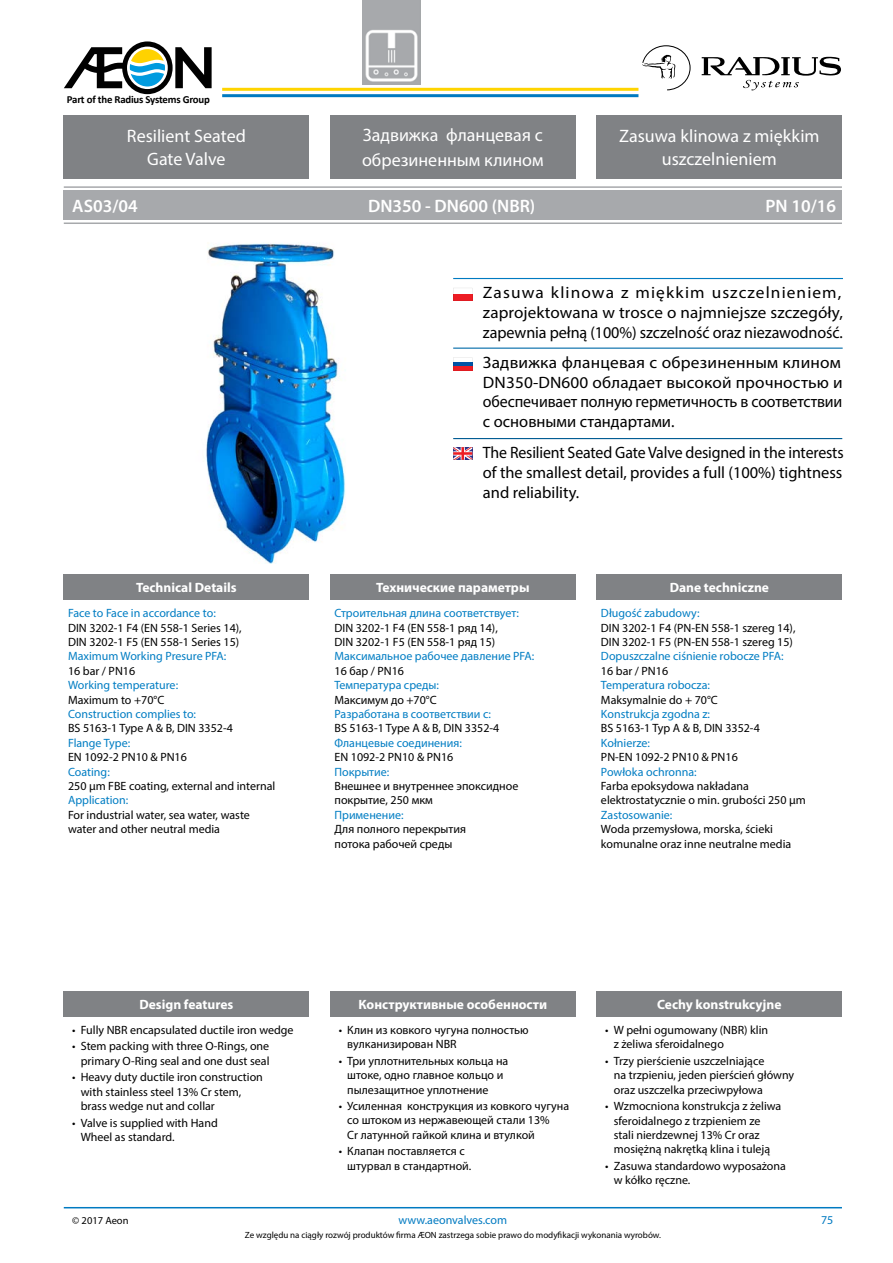
<style>
.page{position:relative;width:893px;height:1263px;background:#fff}
.page>*{position:absolute;margin:0;border:0;box-sizing:border-box;transform-origin:0 0}
.t1{font:18px/23.9px "Myriad Pro";color:#fff;text-align:center}
.t2{font:600 18px "Myriad Pro";color:#fff}
.t3{font:16.5px/19.8px "Myriad Pro";letter-spacing:-.005em;color:#000;text-align:justify;scale:1.05 1}
.t4{font:16.5px/19.8px "Myriad Pro";letter-spacing:-.005em;color:#000;text-align:justify;scale:.96 1}
.t5{font:700 13.5px "Myriad Pro";color:#fff}
.t6{font:12px/14.4px "Myriad Pro";color:#000}
.t7{font:12px "Myriad Pro";color:#007dc3}
.t8{font:12px "Myriad Pro";color:#007ac1}
.t9{font:700 10.8px "Calibri";letter-spacing:-.02em;color:#000}
.t10{font:10.5px "Myriad Pro";color:#000}
.t11{font:9px "Myriad Pro";color:#000}
</style>
<div class="page">
<hr style="left:64px;top:1207px;width:778px;height:1px;background:#007ac1">
<svg style="left:64px;top:41px;width:148px;height:53px"></svg>
<hr style="left:222px;top:88px;width:416px;height:3px;background:#ffd400">
<hr style="left:222px;top:94px;width:416px;height:3px;background:#007ac1">
<svg style="left:642px;top:45px;width:49px;height:45px"></svg>
<svg style="left:702px;top:56px;width:139px;height:34px"></svg>
<img style="left:362px;top:0;width:58px;height:84px">
<div style="left:64px;top:190px;width:778px;height:30px;background:#a7a9ac"></div>
<div style="left:64px;top:115px;width:245px;height:64px;background:#808285"></div>
<div style="left:330px;top:115px;width:245px;height:64px;background:#808285"></div>
<div style="left:597px;top:115px;width:245px;height:64px;background:#808285"></div>
<hr style="left:64px;top:186px;width:778px;height:2px;background:#a7a9ac">
<hr style="left:64px;top:222px;width:778px;height:2px;background:#a7a9ac">
<div style="left:64px;top:991px;width:245px;height:25px;background:#808285"></div>
<div style="left:330px;top:991px;width:245px;height:25px;background:#808285"></div>
<div style="left:597px;top:991px;width:245px;height:25px;background:#808285"></div>
<img style="left:206px;top:243px;width:139px;height:321px">
<div style="left:64px;top:574px;width:245px;height:26px;background:#808285"></div>
<div style="left:330px;top:574px;width:245px;height:26px;background:#808285"></div>
<div style="left:597px;top:574px;width:245px;height:26px;background:#808285"></div>
<svg style="left:453px;top:447px;width:19px;height:13px"></svg>
<svg style="left:453px;top:358px;width:19px;height:12px"></svg>
<svg style="left:453px;top:288px;width:19px;height:13px"></svg>
<hr style="left:453px;top:438px;width:389px;height:1px;background:#005c93">
<hr style="left:453px;top:278px;width:390px;height:1px;background:#007ac1">
<hr style="left:453px;top:348px;width:390px;height:1px;background:#006ba9">
<p class="t9" style="left:67px;top:93px;width:145px">Part of the Radius Systems Group</p>
<h1 class="t1" style="left:127px;top:123px;width:120px">Resilient Seated<br>Gate Valve</h1>
<h1 class="t1" style="left:362px;top:122px;width:183px;line-height:25.5px;text-align:left">Задвижка фланцевая с обрезиненным клином</h1>
<h1 class="t1" style="left:619px;top:123px;width:202px">Zasuwa klinowa z miękkim uszczelnieniem</h1>
<h1 class="t2" style="left:72px;top:194px;width:67px">AS03/04</h1>
<h1 class="t2" style="left:368px;top:194px;width:169px">DN350 - DN600 (NBR)</h1>
<h1 class="t2" style="left:765px;top:194px;width:72px">PN 10/16</h1>
<h2 class="t3" style="left:483px;top:282px;width:344px">Zasuwa klinowa z miękkim uszczelnieniem, zaprojektowana w trosce o najmniejsze szczegóły, zapewnia pełną (100%) szczelność oraz niezawodność.</h2>
<h2 class="t3" style="left:483px;top:352px;width:344px">Задвижка фланцевая с обрезиненным клином DN350-DN600 обладает высокой прочностью и обеспечивает полную герметичность в соответствии с основными стандартами.</h2>
<h2 class="t4" style="left:483px;top:443px;width:377px">The Resilient Seated Gate Valve designed in the interests of the smallest detail, provides a full (100%) tightness and reliability.</h2>
<p class="t5" style="left:136px;top:578px;width:102px">Technical Details</p>
<p class="t5" style="left:376px;top:578px;width:155px">Технические параметры</p>
<p class="t5" style="left:670px;top:578px;width:101px">Dane techniczne</p>
<p class="t7" style="left:68px;top:606px;width:149px">Face to Face in accordance to:</p>
<p class="t6" style="left:68px;top:620px;width:175px">DIN 3202-1 F4 (EN 558-1 Series 14),<br>DIN 3202-1 F5 (EN 558-1 Series 15)</p>
<p class="t7" style="left:68px;top:649px;width:160px">Maximum Working Presure PFA:</p>
<p class="t6" style="left:68px;top:663px;width:69px">16 bar / PN16</p>
<p class="t7" style="left:68px;top:678px;width:112px">Working temperature:</p>
<p class="t6" style="left:68px;top:692px;width:98px">Maximum to +70°C</p>
<p class="t7" style="left:68px;top:706px;width:130px">Construction complies to:</p>
<p class="t6" style="left:68px;top:721px;width:166px">BS 5163-1 Type A &amp; B, DIN 3352-4</p>
<p class="t7" style="left:68px;top:735px;width:64px">Flange Type:</p>
<p class="t6" style="left:68px;top:750px;width:120px">EN 1092-2 PN10 &amp; PN16</p>
<p class="t7" style="left:68px;top:764px;width:43px">Coating:</p>
<p class="t6" style="left:68px;top:778px;width:209px">250 μm FBE coating, external and internal</p>
<p class="t7" style="left:68px;top:793px;width:62px">Application:</p>
<p class="t6" style="left:68px;top:807px;width:183px">For industrial water, sea water, waste water and other neutral media</p>
<p class="t7" style="left:601px;top:606px;width:100px">Długość zabudowy:</p>
<p class="t6" style="left:601px;top:620px;width:196px">DIN 3202-1 F4 (PN-EN 558-1 szereg 14),<br>DIN 3202-1 F5 (PN-EN 558-1 szereg 15)</p>
<p class="t7" style="left:601px;top:649px;width:184px">Dopuszczalne ciśnienie robocze PFA:</p>
<p class="t6" style="left:601px;top:663px;width:69px">16 bar / PN16</p>
<p class="t7" style="left:601px;top:678px;width:110px">Temperatura robocza:</p>
<p class="t6" style="left:601px;top:692px;width:118px">Maksymalnie do + 70°C</p>
<p class="t7" style="left:601px;top:706px;width:111px">Konstrukcja zgodna z:</p>
<p class="t6" style="left:601px;top:721px;width:160px">BS 5163-1 Typ A &amp; B, DIN 3352-4</p>
<p class="t7" style="left:601px;top:735px;width:51px">Kołnierze:</p>
<p class="t6" style="left:601px;top:750px;width:138px">PN-EN 1092-2 PN10 &amp; PN16</p>
<p class="t7" style="left:601px;top:764px;width:97px">Powłoka ochronna:</p>
<p class="t6" style="left:601px;top:778px;width:206px">Farba epoksydowa nakładana elektrostatycznie o min. grubości 250 μm</p>
<p class="t7" style="left:601px;top:807px;width:73px">Zastosowanie:</p>
<p class="t6" style="left:601px;top:822px;width:192px">Woda przemysłowa, morska, ścieki komunalne oraz inne neutralne media</p>
<p class="t7" style="left:334px;top:606px;width:186px">Строительная длина соответствует:</p>
<p class="t6" style="left:334px;top:620px;width:165px">DIN 3202-1 F4 (EN 558-1 ряд 14),<br>DIN 3202-1 F5 (EN 558-1 ряд 15)</p>
<p class="t7" style="left:334px;top:649px;width:201px">Максимальное рабочее давление PFA:</p>
<p class="t6" style="left:334px;top:663px;width:71px">16 бар / PN16</p>
<p class="t7" style="left:334px;top:678px;width:106px">Температура среды:</p>
<p class="t6" style="left:334px;top:692px;width:104px">Mаксимум до +70°C</p>
<p class="t7" style="left:334px;top:706px;width:158px">Разработана в соответствии с:</p>
<p class="t6" style="left:334px;top:721px;width:166px">BS 5163-1 Type A &amp; B, DIN 3352-4</p>
<p class="t7" style="left:334px;top:735px;width:129px">Фланцевые соединения:</p>
<p class="t6" style="left:334px;top:750px;width:120px">EN 1092-2 PN10 &amp; PN16</p>
<p class="t7" style="left:334px;top:764px;width:56px">Покрытие:</p>
<p class="t6" style="left:334px;top:778px;width:185px">Внешнее и внутреннее эпоксидное покрытие, 250 мкм</p>
<p class="t7" style="left:334px;top:807px;width:71px">Применение:</p>
<p class="t6" style="left:334px;top:822px;width:133px">Для полного перекрытия потока рабочей среды</p>
<p class="t5" style="left:139px;top:995px;width:96px">Design features</p>
<p class="t5" style="left:359px;top:995px;width:190px">Конструктивные особенности</p>
<p class="t5" style="left:657px;top:995px;width:126px">Cechy konstrukcyjne</p>
<p class="t6" style="left:72px;top:1022px;width:223px">• Fully NBR encapsulated ductile iron wedge</p>
<p class="t6" style="left:72px;top:1039px;width:199px;text-align:right">• Stem packing with three O-Rings, one primary O-Ring seal and one dust seal</p>
<p class="t6" style="left:81px;top:1070px;width:184px;text-indent:-9px">• Heavy duty ductile iron construction with stainless steel 13% Cr stem, brass wedge nut and collar</p>
<p class="t6" style="left:81px;top:1115px;width:139px;text-indent:-9px">• Valve is supplied with Hand<br>Wheel as standard.</p>
<p class="t6" style="left:347px;top:1022px;width:183px;text-indent:-9px">• Клин из ковкого чугуна полностью вулканизирован NBR</p>
<p class="t6" style="left:347px;top:1053px;width:163px;text-indent:-9px">• Три уплотнительных кольца на штоке, одно главное кольцо и пылезащитное уплотнение</p>
<p class="t6" style="left:347px;top:1099px;width:223px;text-indent:-9px">• Усиленная конструкция из ковкого чугуна со штоком из нержавеющей стали 13%<br>Сr латунной гайкой клина и втулкой</p>
<p class="t6" style="left:347px;top:1144px;width:126px;text-indent:-9px">• Клапан поставляется с штурвал в стандартной.</p>
<p class="t6" style="left:614px;top:1022px;width:156px;text-indent:-9px">• W pełni ogumowany (NBR) klin z żeliwa sferoidalnego</p>
<p class="t6" style="left:614px;top:1053px;width:182px;text-indent:-9px">• Trzy pierścienie uszczelniające<br>na trzpieniu, jeden pierścień główny oraz uszczelka przeciwpyłowa</p>
<p class="t6" style="left:614px;top:1099px;width:169px;text-indent:-9px">• Wzmocniona konstrukcja z żeliwa sferoidalnego z trzpieniem ze stali nierdzewnej 13% Cr oraz mosiężną nakrętką klina i tuleją</p>
<p class="t6" style="left:614px;top:1158px;width:174px;text-indent:-9px">• Zasuwa standardowo wyposażona w kółko ręczne.</p>
<p class="t10" style="left:72px;top:1214px;width:58px">© 2017 Aeon</p>
<p class="t8" style="left:398px;top:1213px;width:110px">www.aeonvalves.com</p>
<p class="t8" style="left:821px;top:1213px;width:14px">75</p>
<p class="t11" style="left:245px;top:1229px;width:418px">Ze względu na ciągły rozwój produktów firma ÆON zastrzega sobie prawo do modyfikacji wykonania wyrobów.</p>
</div>
